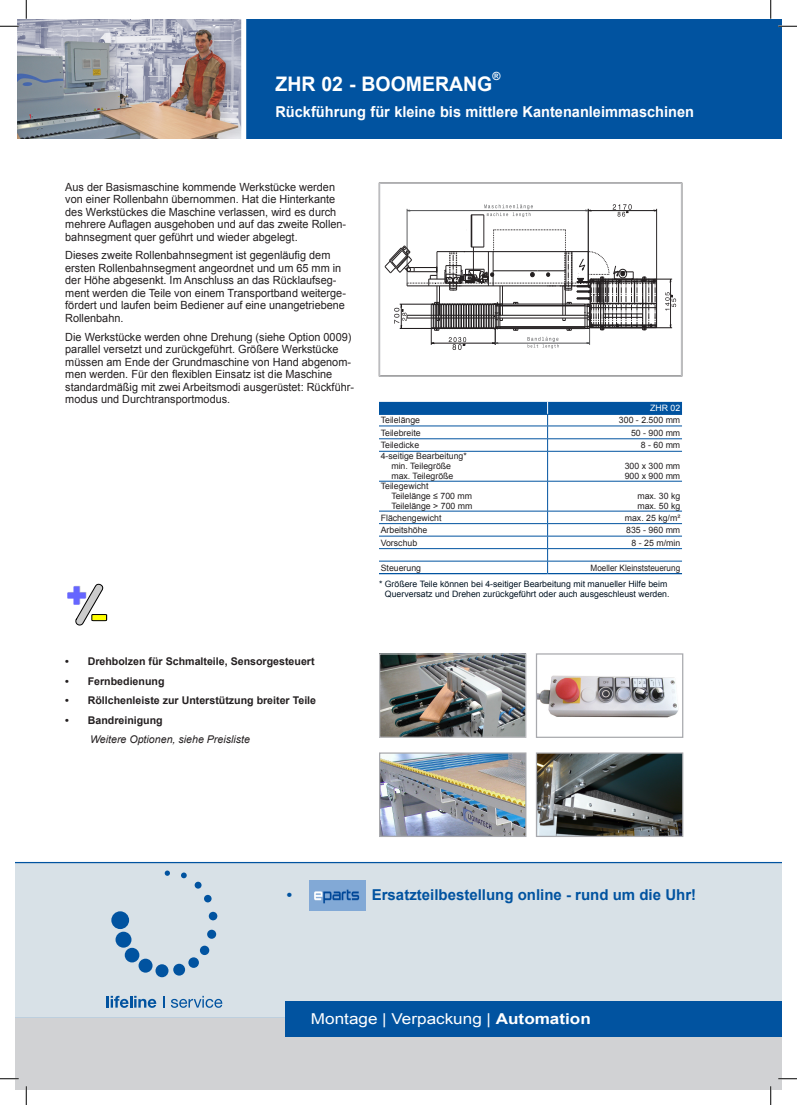
<style>
.page{position:relative;width:797px;height:1105px;background:#fff}
.page>*{position:absolute;margin:0;border:0;box-sizing:border-box;transform-origin:0 0}
.t1{font:700 20.12px "Arial";color:#fff}
.t2{font:700 15px "Arial";color:#fff}
.t3{font:700 15px "Arial";color:#0153a0}
.t4{font:15px "Arial";color:#fff;scale:1.14 1}
.t5{font:11.25px/12.5px "Arial";color:#231f20}
.t6{font:700 11.25px "Arial";color:#fff}
.t7{font:700 10.62px/19.6px "Arial";color:#231f20}
.t8{font:italic 10.62px "Arial";color:#231f20}
.t9{font:8.75px/10px "Arial";color:#231f20}
.t10{font:8.75px/10px "Arial";color:#001322;text-align:right}
.t11{font:8.75px "Arial";color:#231f20;scale:.93 1}
.t12{font:8.75px "Arial";color:#fff}
.s1{font-weight:700}
</style>
<div class="page">
<div style="left:245px;top:19px;width:536px;height:119px;background:#0153a0"></div>
<img style="left:17px;top:19px;width:224px;height:119px">
<div style="left:241px;top:16px;width:5px;height:154px;background:#fff"></div>
<hr style="left:407px;top:209px;width:1px;height:74px;background:#565759">
<hr style="left:588px;top:209px;width:1px;height:58px;background:#231f20">
<hr style="left:656px;top:209px;width:1px;height:70px;background:#231f20">
<hr style="left:483px;top:215px;width:1px;height:32px;background:#231f20">
<hr style="left:471px;top:215px;width:1px;height:32px;background:#231f20">
<svg style="left:471px;top:204px;width:62px;height:13px"></svg>
<hr style="left:410px;top:210px;width:175px;height:1px;background:#565759">
<svg style="left:612px;top:204px;width:19px;height:13px"></svg>
<hr style="left:591px;top:210px;width:63px;height:1px;background:#231f20">
<svg style="left:384px;top:230px;width:292px;height:120px"></svg>
<div style="left:379px;top:183px;width:303px;height:194px;border:1px solid #bcbdc0"></div>
<hr style="left:379px;top:481px;width:168px;height:1px;background:#0153a0">
<hr style="left:379px;top:511px;width:168px;height:1px;background:#0153a0">
<hr style="left:379px;top:523px;width:168px;height:1px;background:#0153a0">
<hr style="left:379px;top:536px;width:168px;height:1px;background:#0153a0">
<hr style="left:379px;top:548px;width:168px;height:1px;background:#0153a0">
<hr style="left:379px;top:561px;width:168px;height:1px;background:#0153a0">
<hr style="left:547px;top:481px;width:135px;height:1px;background:#0153a0">
<hr style="left:547px;top:511px;width:135px;height:1px;background:#0153a0">
<hr style="left:547px;top:523px;width:135px;height:1px;background:#0153a0">
<hr style="left:547px;top:536px;width:135px;height:1px;background:#0153a0">
<hr style="left:547px;top:548px;width:135px;height:1px;background:#0153a0">
<hr style="left:547px;top:561px;width:135px;height:1px;background:#0153a0">
<svg style="left:379px;top:402px;width:303px;height:79px"></svg>
<hr style="left:547px;top:481px;width:1px;height:30px;background:#0153a0">
<svg style="left:547px;top:511px;width:1px;height:62px"></svg>
<hr style="left:379px;top:573px;width:168px;height:1px;background:#0153a0">
<hr style="left:547px;top:573px;width:135px;height:1px;background:#0153a0">
<img style="left:381px;top:655px;width:143px;height:81px">
<div style="left:379px;top:653px;width:147px;height:85px;border:1px solid #bcbdc0"></div>
<svg style="left:67px;top:584px;width:40px;height:42px"></svg>
<img style="left:538px;top:675px;width:140px;height:43px">
<div style="left:536px;top:653px;width:147px;height:85px;border:1px solid #a8a9ad"></div>
<img style="left:381px;top:754px;width:143px;height:81px">
<div style="left:379px;top:752px;width:147px;height:85px;border:1px solid #a8a9ad"></div>
<img style="left:538px;top:754px;width:143px;height:81px">
<div style="left:536px;top:752px;width:147px;height:85px;border:1px solid #a8a9ad"></div>
<div style="left:16px;top:862px;width:765px;height:156px;background:#d8e1e7"></div>
<div style="left:111px;top:911px;width:18px;height:18px;background:#0153a0;border-radius:50%"></div>
<div style="left:115px;top:932px;width:16px;height:16px;background:#0153a0;border-radius:50%"></div>
<div style="left:125px;top:948px;width:14px;height:14px;background:#0153a0;border-radius:50%"></div>
<div style="left:138px;top:959px;width:14px;height:14px;background:#0153a0;border-radius:50%"></div>
<div style="left:155px;top:964px;width:13px;height:13px;background:#0153a0;border-radius:50%"></div>
<div style="left:173px;top:964px;width:12px;height:11px;background:#0153a0;border-radius:50%"></div>
<div style="left:188px;top:957px;width:11px;height:11px;background:#0153a0;border-radius:50%"></div>
<div style="left:200px;top:946px;width:9px;height:9px;background:#0153a0;border-radius:50%"></div>
<div style="left:207px;top:930px;width:9px;height:9px;background:#0153a0;border-radius:50%"></div>
<div style="left:209px;top:912px;width:8px;height:8px;background:#0153a0;border-radius:50%"></div>
<div style="left:204px;top:895px;width:7px;height:7px;background:#0153a0;border-radius:50%"></div>
<div style="left:195px;top:882px;width:6px;height:7px;background:#0153a0;border-radius:50%"></div>
<svg style="left:181px;top:872px;width:6px;height:6px"></svg>
<svg style="left:165px;top:870px;width:5px;height:6px"></svg>
<svg style="left:106px;top:996px;width:50px;height:12px"></svg>
<svg style="left:163px;top:996px;width:1px;height:12px"></svg>
<svg style="left:171px;top:996px;width:51px;height:12px"></svg>
<img style="left:309px;top:880px;width:56px;height:30px">
<div style="left:16px;top:1018px;width:765px;height:71px;background:#d1d2d4"></div>
<div style="left:285px;top:1001px;width:496px;height:36px;background:#0153a0"></div>
<svg style="left:0;top:25px;width:19px;height:2px"></svg>
<svg style="left:778px;top:25px;width:19px;height:2px"></svg>
<svg style="left:0;top:1078px;width:19px;height:1px"></svg>
<svg style="left:778px;top:1078px;width:19px;height:1px"></svg>
<svg style="left:25px;top:0;width:2px;height:19px"></svg>
<svg style="left:25px;top:1086px;width:2px;height:19px"></svg>
<svg style="left:770px;top:0;width:1px;height:19px"></svg>
<svg style="left:770px;top:1086px;width:1px;height:19px"></svg>
<p class="t6" style="left:492px;top:68px;width:10px">®</p>
<h2 class="t2" style="left:275px;top:102px;width:420px">Rückführung für kleine bis mittlere Kantenanleimmaschinen</h2>
<h1 class="t1" style="left:275px;top:70px;width:218px">ZHR 02 - BOOMERANG</h1>
<p class="t5" style="left:65px;top:181px;width:282px">Aus der Basismaschine kommende Werkstücke werden von einer Rollenbahn übernommen. Hat die Hinterkante des Werkstückes die Maschine verlassen, wird es durch mehrere Auflagen ausgehoben und auf das zweite Rollen&shy;bahnsegment quer geführt und wieder abgelegt.</p>
<p class="t5" style="left:65px;top:249px;width:282px">Dieses zweite Rollenbahnsegment ist gegenläufig dem ersten Rollenbahnsegment angeordnet und um 65 mm in der Höhe abgesenkt. Im Anschluss an das Rücklaufseg&shy;ment werden die Teile von einem Transportband weiterge&shy;fördert und laufen beim Bediener auf eine unangetriebene Rollenbahn.</p>
<p class="t5" style="left:65px;top:331px;width:290px">Die Werkstücke werden ohne Drehung (siehe Option 0009) parallel versetzt und zurückgeführt. Größere Werkstücke müssen am Ende der Grundmaschine von Hand abgenom&shy;men werden. Für den flexiblen Einsatz ist die Maschine standardmäßig mit zwei Arbeitsmodi ausgerüstet: Rückführ&shy;modus und Durchtransportmodus.</p>
<p class="t7" style="left:65px;top:652px;width:5px;text-align:justify">• • • •</p>
<p class="t7" style="left:88px;top:652px;width:230px">Drehbolzen für Schmalteile, Sensorgesteuert<br>Fernbedienung<br>Röllchenleiste zur Unterstützung breiter Teile<br>Bandreinigung</p>
<p class="t8" style="left:90px;top:733px;width:161px">Weitere Optionen, siehe Preisliste</p>
<p class="t12" style="left:650px;top:402px;width:32px">ZHR 02</p>
<p class="t9" style="left:381px;top:415px;width:41px">Teilelänge</p>
<p class="t9" style="left:619px;top:415px;width:63px">300 - 2.500 mm</p>
<p class="t9" style="left:381px;top:428px;width:41px">Teilebreite</p>
<p class="t9" style="left:631px;top:428px;width:51px">50 - 900 mm</p>
<p class="t9" style="left:381px;top:440px;width:40px">Teiledicke</p>
<p class="t9" style="left:641px;top:440px;width:41px">8 - 60 mm</p>
<p class="t9" style="left:381px;top:451px;width:88px;text-align:center">4-seitige Bearbeitung* min. Teilegröße<br>max. Teilegröße</p>
<p class="t9" style="left:624px;top:461px;width:57px">300 x 300 mm<br>900 x 900 mm</p>
<p class="t9" style="left:391px;top:481px;width:82px;text-indent:-11px">Teilegewicht<br>Teilelänge ≤ 700 mm<br>Teilelänge &gt; 700 mm</p>
<p class="t9" style="left:637px;top:491px;width:44px">max. 30 kg max. 50 kg</p>
<p class="t9" style="left:381px;top:513px;width:62px">Flächengewicht</p>
<p class="t9" style="left:624px;top:513px;width:57px">max. 25 kg/m²</p>
<p class="t9" style="left:381px;top:525px;width:48px">Arbeitshöhe</p>
<p class="t9" style="left:626px;top:525px;width:55px">835 - 960 mm</p>
<p class="t9" style="left:381px;top:538px;width:38px">Vorschub</p>
<p class="t9" style="left:631px;top:538px;width:50px">8 - 25 m/min</p>
<p class="t9" style="left:381px;top:563px;width:42px">Steuerung</p>
<p class="t11" style="left:590px;top:562px;width:98px">Moeller Kleinststeuerung</p>
<p class="t10" style="left:379px;top:579px;width:292px">* Größere Teile können bei 4-seitiger Bearbeitung mit manueller Hilfe beim<br>Querversatz und Drehen zurückgeführt oder auch ausgeschleust werden.</p>
<h2 class="t3" style="left:287px;top:885px;width:7px">•</h2>
<h2 class="t3" style="left:372px;top:885px;width:326px">Ersatzteilbestellung online - rund um die Uhr!</h2>
<h2 class="t4" style="left:311px;top:1008px;width:247px">Montage | Verpackung | <span class="s1">Automation</span></h2>
</div>
